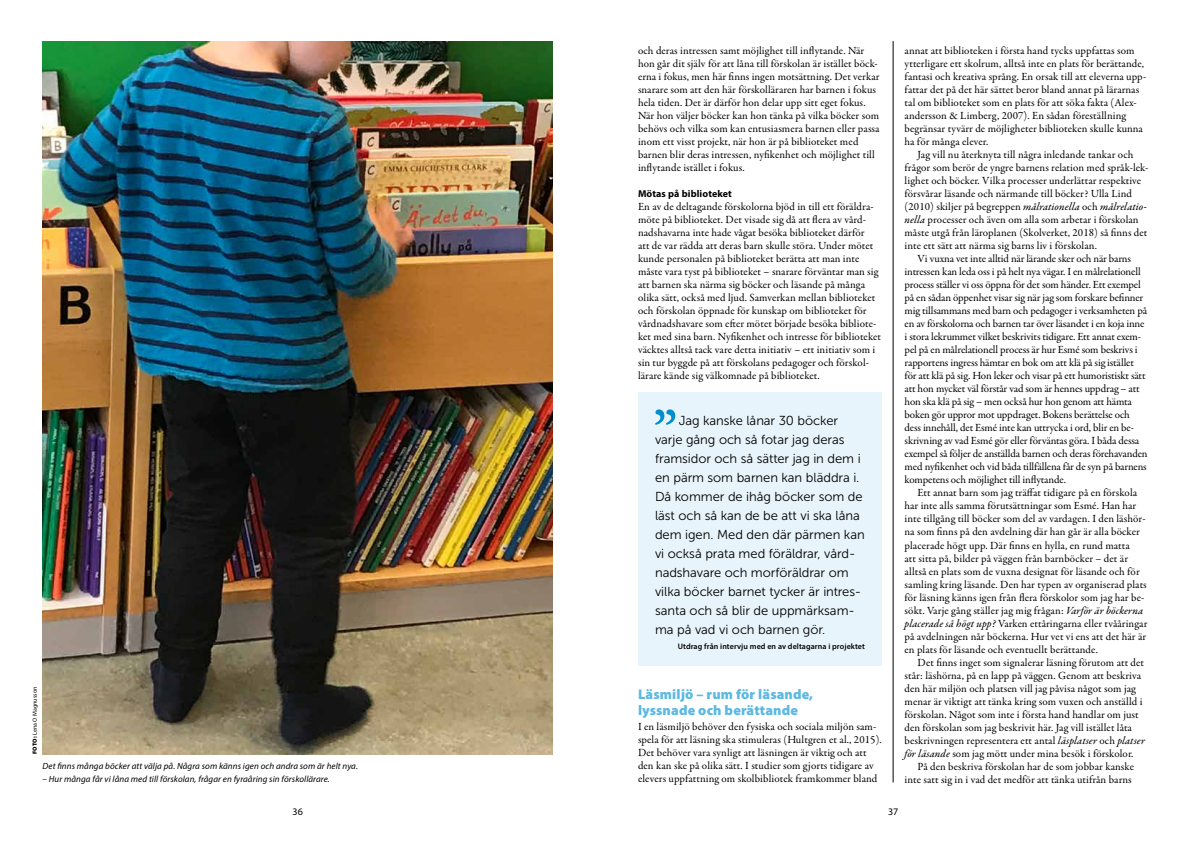
<style>
.page{position:relative;width:1191px;height:842px;background:#fff}
.page>*{position:absolute;margin:0;border:0;box-sizing:border-box;transform-origin:0 0}
.t1{font:900 14px/16px "Myriad Pro";letter-spacing:.01em;color:#5bb9e2}
.t2{font:13px/19px "Museo Sans 300";letter-spacing:-.005em;color:#000}
.t3{font:11px/13px "Garamond Premr Pro";letter-spacing:.005em;color:#000}
.t4{font:11px "Garamond Premr Pro";letter-spacing:-.015em;color:#000}
.t5{font:700 10px "Myriad Pro";letter-spacing:.01em;color:#000}
.t6{font:10px "Myriad Pro";color:#000}
.t7{font:italic 9px "Myriad Pro";letter-spacing:.01em;color:#000}
.t8{font:600 8px "Myriad Pro";letter-spacing:.01em;color:#000}
.t9{font:6px "Myriad Pro";letter-spacing:.01em;color:#000}
.s1{font-weight:900}
.s2{font-family:"Garamond Premr Pro Med It"}
</style>
<div class="page">
<hr style="left:893px;top:41px;width:1px;height:741px;background:#000">
<img style="left:43px;top:41px;width:510px;height:713px">
<div style="left:638px;top:392px;width:244px;height:274px;background:#e8f4fc"></div>
<svg style="left:655px;top:409px;width:20px;height:16px"></svg>
<p class="t9" style="left:31px;top:754px;width:69px;rotate:-90deg"><span class="s1">FOTO:</span> Lena O Magnusson</p>
<p class="t7" style="left:43px;top:761px;width:317px">Det finns många böcker att välja på. Några som känns igen och andra som är helt nya.</p>
<p class="t7" style="left:43px;top:774px;width:289px">– Hur många får vi låna med till förskolan, frågar en fyraåring sin förskollärare.</p>
<p class="t3" style="left:638px;top:45px;width:243px">och deras intressen samt möjlighet till inflytande. När hon går dit själv för att låna till förskolan är istället böck&shy;erna i fokus, men här finns ingen motsättning. Det verkar snarare som att den här förskolläraren har barnen i fokus hela tiden. Det är därför hon delar upp sitt eget fokus.<br>När hon väljer böcker kan hon tänka på vilka böcker som behövs och vilka som kan entusiasmera barnen eller passa inom ett visst projekt, när hon är på biblioteket med barnen blir deras intressen, nyfikenhet och möjlighet till inflytande istället i fokus.</p>
<p class="t5" style="left:638px;top:187px;width:95px">Mötas på biblioteket</p>
<p class="t3" style="left:638px;top:201px;width:244px">En av de deltagande förskolorna bjöd in till ett föräldra&shy;möte på biblioteket. Det visade sig då att flera av vård&shy;nadshavarna inte hade vågat besöka biblioteket därför<br>att de var rädda att deras barn skulle störa. Under mötet kunde personalen på biblioteket berätta att man inte måste vara tyst på biblioteket – snarare förväntar man sig att barnen ska närma sig böcker och läsande på många olika sätt, också med ljud. Samverkan mellan biblioteket och förskolan öppnade för kunskap om biblioteket för vårdnadshavare som efter mötet började besöka bibliote&shy;ket med sina barn. Nyfikenhet och intresse för biblioteket väcktes alltså tack vare detta initiativ – ett initiativ som i sin tur byggde på att förskolans pedagoger och förskol&shy;lärare kände sig välkomnade på biblioteket.</p>
<p class="t2" style="left:655px;top:411px;width:211px;text-indent:24px">Jag kanske lånar 30 böcker varje gång och så fotar jag deras framsidor och så sätter jag in dem i en pärm som barnen kan bläddra i.<br>Då kommer de ihåg böcker som de läst och så kan de be att vi ska låna dem igen. Med den där pärmen kan vi också prata med föräldrar, vård&shy;nadshavare och morföräldrar om vilka böcker barnet tycker är intres&shy;santa och så blir de uppmärksam&shy;ma på vad vi och barnen gör.</p>
<p class="t8" style="left:678px;top:642px;width:189px">Utdrag från intervju med en av deltagarna i projektet</p>
<p class="t1" style="left:638px;top:686px;width:177px">Läsmiljö – rum för läsande, lyssnade och berättande</p>
<p class="t3" style="left:638px;top:721px;width:245px">I en läsmiljö behöver den fysiska och sociala miljön sam&shy;spela för att läsning ska stimuleras (Hultgren et al., 2015).<br>Det behöver vara synligt att läsningen är viktig och att den kan ske på olika sätt. I studier som gjorts tidigare av elevers uppfattning om skolbibliotek framkommer bland</p>
<p class="t3" style="left:904px;top:45px;width:243px">annat att biblioteken i första hand tycks uppfattas som ytterligare ett skolrum, alltså inte en plats för berättande, fantasi och kreativa språng. En orsak till att eleverna upp&shy;fattar det på det här sättet beror bland annat på lärarnas tal om biblioteket som en plats för att söka fakta (Alex&shy;andersson &amp; Limberg, 2007). En sådan föreställning begränsar tyvärr de möjligheter biblioteken skulle kunna ha för många elever.</p>
<p class="t3" style="left:917px;top:149px;width:217px">Jag vill nu återknyta till några inledande tankar och</p>
<p class="t3" style="left:904px;top:162px;width:245px">frågor som berör de yngre barnens relation med språk-lek-</p>
<p class="t3" style="left:904px;top:175px;width:238px">lighet och böcker. Vilka processer underlättar respektive</p>
<p class="t3" style="left:904px;top:188px;width:229px">försvårar läsande och närmande till böcker? Ulla Lind</p>
<p class="t3" style="left:904px;top:201px;width:244px">(2010) skiljer på begreppen <span class="s2">målrationella</span> och <span class="s2">målrelatio-</span></p>
<p class="t3" style="left:904px;top:214px;width:235px"><span class="s2">nella</span> processer och även om alla som arbetar i förskolan</p>
<p class="t3" style="left:904px;top:227px;width:244px">måste utgå från läroplanen (Skolverket, 2018) så finns det</p>
<p class="t3" style="left:904px;top:240px;width:194px">inte ett sätt att närma sig barns liv i förskolan.</p>
<p class="t4" style="left:917px;top:252px;width:215px">Vi vuxna vet inte alltid när lärande sker och när barns</p>
<p class="t4" style="left:904px;top:265px;width:238px">intressen kan leda oss i på helt nya vägar. I en målrelationell</p>
<p class="t4" style="left:904px;top:278px;width:238px">process ställer vi oss öppna för det som händer. Ett exempel</p>
<p class="t3" style="left:904px;top:292px;width:240px">på en sådan öppenhet visar sig när jag som forskare befinner</p>
<p class="t3" style="left:904px;top:305px;width:244px">mig tillsammans med barn och pedagoger i verksamheten på</p>
<p class="t4" style="left:904px;top:317px;width:241px">en av förskolorna och barnen tar över läsandet i en koja inne</p>
<p class="t4" style="left:904px;top:330px;width:238px">i stora lekrummet vilket beskrivits tidigare. Ett annat exem-</p>
<p class="t3" style="left:904px;top:344px;width:234px">pel på en målrelationell process är hur Esmé som beskrivs i</p>
<p class="t4" style="left:904px;top:356px;width:231px">rapportens ingress hämtar en bok om att klä på sig istället</p>
<p class="t4" style="left:904px;top:369px;width:242px">för att klä på sig. Hon leker och visar på ett humoristiskt sätt</p>
<p class="t4" style="left:904px;top:382px;width:237px">att hon mycket väl förstår vad som är hennes uppdrag – att</p>
<p class="t4" style="left:904px;top:395px;width:229px">hon ska klä på sig – men också hur hon genom att hämta</p>
<p class="t4" style="left:904px;top:408px;width:227px">boken gör uppror mot uppdraget. Bokens berättelse och</p>
<p class="t3" style="left:904px;top:422px;width:231px">dess innehåll, det Esmé inte kan uttrycka i ord, blir en be-</p>
<p class="t4" style="left:904px;top:434px;width:236px">skrivning av vad Esmé gör eller förväntas göra. I båda dessa</p>
<p class="t3" style="left:904px;top:448px;width:244px">exempel så följer de anställda barnen och deras förehavanden</p>
<p class="t3" style="left:904px;top:461px;width:244px">med nyfikenhet och vid båda tillfällena får de syn på barnens</p>
<p class="t3" style="left:904px;top:474px;width:163px">kompetens och möjlighet till inflytande.</p>
<p class="t3" style="left:917px;top:487px;width:221px">Ett annat barn som jag träffat tidigare på en förskola</p>
<p class="t3" style="left:904px;top:500px;width:233px">har inte alls samma förutsättningar som Esmé. Han har</p>
<p class="t3" style="left:904px;top:513px;width:242px">inte tillgång till böcker som del av vardagen. I den läshör-</p>
<p class="t3" style="left:904px;top:526px;width:237px">na som finns på den avdelning där han går är alla böcker</p>
<p class="t3" style="left:904px;top:539px;width:227px">placerade högt upp. Där finns en hylla, en rund matta</p>
<p class="t3" style="left:904px;top:552px;width:225px">att sitta på, bilder på väggen från barnböcker – det är</p>
<p class="t3" style="left:904px;top:565px;width:237px">alltså en plats som de vuxna designat för läsande och för</p>
<p class="t3" style="left:904px;top:578px;width:244px">samling kring läsande. Den har typen av organiserad plats</p>
<p class="t3" style="left:904px;top:591px;width:241px">för läsning känns igen från flera förskolor som jag har be-</p>
<p class="t3" style="left:904px;top:604px;width:240px">sökt. Varje gång ställer jag mig frågan: <span class="s2">Varför är böckerna</span></p>
<p class="t3" style="left:904px;top:617px;width:244px"><span class="s2">placerade så högt upp?</span> Varken ettåringarna eller tvååringar</p>
<p class="t3" style="left:904px;top:630px;width:243px">på avdelningen når böckerna. Hur vet vi ens att det här är</p>
<p class="t3" style="left:904px;top:643px;width:195px">en plats för läsande och eventuellt berättande.</p>
<p class="t3" style="left:917px;top:656px;width:228px">Det finns inget som signalerar läsning förutom att det</p>
<p class="t3" style="left:904px;top:669px;width:238px">står: läshörna, på en lapp på väggen. Genom att beskriva</p>
<p class="t3" style="left:904px;top:682px;width:233px">den här miljön och platsen vill jag påvisa något som jag</p>
<p class="t3" style="left:904px;top:695px;width:239px">menar är viktigt att tänka kring som vuxen och anställd i</p>
<p class="t3" style="left:904px;top:708px;width:236px">förskolan. Något som inte i första hand handlar om just</p>
<p class="t3" style="left:904px;top:721px;width:229px">den förskolan som jag beskrivit här. Jag vill istället låta</p>
<p class="t3" style="left:904px;top:734px;width:242px">beskrivningen representera ett antal <span class="s2">läsplatser</span> och <span class="s2">platser</span></p>
<p class="t3" style="left:904px;top:747px;width:230px"><span class="s2">för läsande</span> som jag mött under mina besök i förskolor.</p>
<p class="t3" style="left:917px;top:760px;width:218px">På den beskriva förskolan har de som jobbar kanske</p>
<p class="t3" style="left:904px;top:773px;width:229px">inte satt sig in i vad det medför att tänka utifrån barns</p>
<p class="t6" style="left:293px;top:806px;width:12px">36</p>
<p class="t6" style="left:888px;top:806px;width:12px">37</p>
</div>
